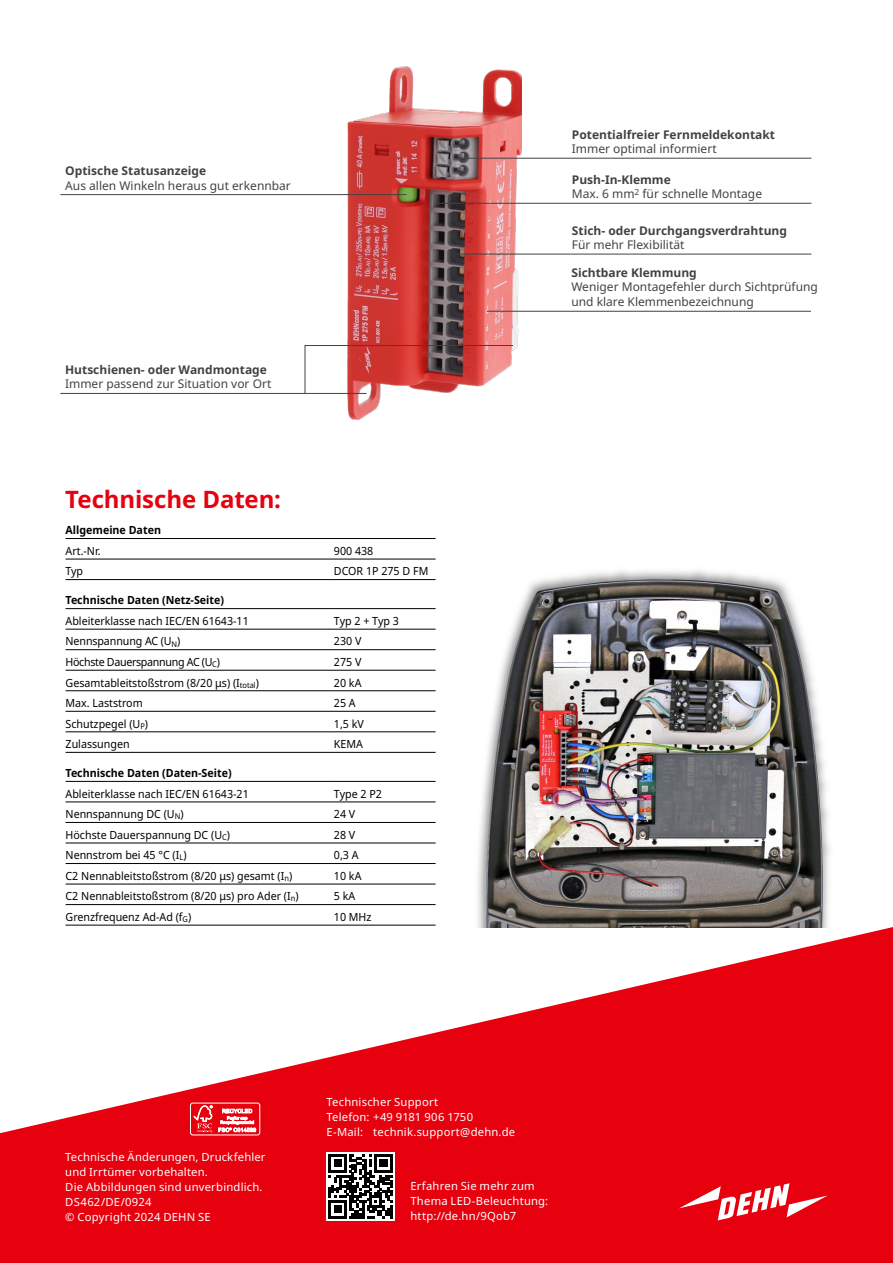
<style>
.page{position:relative;width:893px;height:1263px;background:#fff}
.page>*{position:absolute;margin:0;border:0;box-sizing:border-box;transform-origin:0 0}
.t1{font:700 24px "Noto Sans";letter-spacing:-.005em;color:#e7000e}
.t2{font:12px/14.4px "Noto Sans";color:#414341}
.t3{font:700 12px "Noto Sans";color:#414341}
.t4{font:11.25px "Noto Sans";color:#000;scale:.95 1}
.t5{font:11.25px/15px "Noto Sans";letter-spacing:.015em;color:#fff}
.t6{font:700 11.25px "Noto Sans";color:#000;scale:.95 1}
.t7{font:11.25px "Noto Sans";letter-spacing:-.03em;color:#000;scale:.95 1}
.s1{font-weight:700}
</style>
<div class="page">
<img style="left:348px;top:66px;width:174px;height:354px">
<hr style="left:66px;top:538px;width:268px;height:1px;background:#000">
<hr style="left:334px;top:538px;width:102px;height:1px;background:#000">
<hr style="left:66px;top:559px;width:268px;height:1px;background:#000">
<hr style="left:334px;top:559px;width:102px;height:1px;background:#000">
<hr style="left:66px;top:579px;width:268px;height:1px;background:#000">
<hr style="left:334px;top:579px;width:102px;height:1px;background:#000">
<hr style="left:66px;top:608px;width:268px;height:1px;background:#000">
<hr style="left:334px;top:608px;width:102px;height:1px;background:#000">
<hr style="left:66px;top:629px;width:268px;height:1px;background:#000">
<hr style="left:334px;top:629px;width:102px;height:1px;background:#000">
<hr style="left:66px;top:649px;width:268px;height:1px;background:#000">
<hr style="left:334px;top:649px;width:102px;height:1px;background:#000">
<hr style="left:66px;top:670px;width:268px;height:1px;background:#000">
<hr style="left:334px;top:670px;width:102px;height:1px;background:#000">
<hr style="left:66px;top:690px;width:268px;height:1px;background:#000">
<hr style="left:334px;top:690px;width:102px;height:1px;background:#000">
<hr style="left:66px;top:711px;width:268px;height:1px;background:#000">
<hr style="left:334px;top:711px;width:102px;height:1px;background:#000">
<hr style="left:66px;top:731px;width:268px;height:1px;background:#000">
<hr style="left:334px;top:731px;width:102px;height:1px;background:#000">
<hr style="left:66px;top:752px;width:268px;height:1px;background:#000">
<hr style="left:334px;top:752px;width:102px;height:1px;background:#000">
<hr style="left:66px;top:781px;width:268px;height:1px;background:#000">
<hr style="left:334px;top:781px;width:102px;height:1px;background:#000">
<hr style="left:66px;top:802px;width:268px;height:1px;background:#000">
<hr style="left:334px;top:802px;width:102px;height:1px;background:#000">
<hr style="left:66px;top:822px;width:268px;height:1px;background:#000">
<hr style="left:334px;top:822px;width:102px;height:1px;background:#000">
<hr style="left:66px;top:843px;width:268px;height:1px;background:#000">
<hr style="left:334px;top:843px;width:102px;height:1px;background:#000">
<hr style="left:66px;top:863px;width:268px;height:1px;background:#000">
<hr style="left:334px;top:863px;width:102px;height:1px;background:#000">
<hr style="left:66px;top:884px;width:268px;height:1px;background:#000">
<hr style="left:334px;top:884px;width:102px;height:1px;background:#000">
<hr style="left:66px;top:904px;width:268px;height:1px;background:#000">
<hr style="left:334px;top:904px;width:102px;height:1px;background:#000">
<hr style="left:66px;top:925px;width:268px;height:1px;background:#000">
<hr style="left:334px;top:925px;width:102px;height:1px;background:#000">
<svg style="left:0;top:927px;width:893px;height:336px;fill:#e7000e"></svg>
<svg style="left:326px;top:1152px;width:69px;height:68px"></svg>
<svg style="left:329px;top:1154px;width:63px;height:64px"></svg>
<svg style="left:679px;top:1183px;width:149px;height:37px"></svg>
<div style="left:190px;top:1103px;width:70px;height:32px;border:1px solid #fff;border-radius:2px"></div>
<svg style="left:194px;top:1105px;width:18px;height:27px"></svg>
<svg style="left:218px;top:1109px;width:38px;height:23px"></svg>
<hr style="left:464px;top:158px;width:347px;height:1px;background:#414341">
<hr style="left:60px;top:194px;width:346px;height:1px;background:#414341">
<hr style="left:438px;top:203px;width:373px;height:1px;background:#414341">
<hr style="left:457px;top:254px;width:354px;height:1px;background:#414341">
<hr style="left:487px;top:311px;width:324px;height:1px;background:#414341">
<hr style="left:60px;top:393px;width:307px;height:1px;background:#414341">
<svg style="left:304px;top:345px;width:210px;height:49px"></svg>
<img style="left:478px;top:570px;width:352px;height:357px">
<p class="t3" style="left:572px;top:126px;width:205px">Potentialfreier Fernmeldekontakt</p>
<p class="t2" style="left:572px;top:142px;width:146px">Immer optimal informiert</p>
<p class="t3" style="left:65px;top:162px;width:142px">Optische Statusanzeige</p>
<p class="t2" style="left:65px;top:178px;width:227px">Aus allen Winkeln heraus gut erkennbar</p>
<p class="t2" style="left:572px;top:173px;width:192px"><span class="s1">Push-In-Klemme<br></span>Max. 6 mm<sup>2</sup> für schnelle Montage</p>
<p class="t3" style="left:572px;top:222px;width:217px">Stich- oder Durchgangsverdrahtung</p>
<p class="t2" style="left:572px;top:238px;width:114px">Für mehr Flexibilität</p>
<p class="t3" style="left:65px;top:361px;width:203px">Hutschienen- oder Wandmontage</p>
<p class="t2" style="left:65px;top:377px;width:208px">Immer passend zur Situation vor Ort</p>
<h1 class="t1" style="left:65px;top:482px;width:217px">Technische Daten:</h1>
<p class="t6" style="left:66px;top:522px;width:102px">Allgemeine Daten</p>
<p class="t4" style="left:66px;top:543px;width:38px">Art.-Nr.</p>
<p class="t4" style="left:334px;top:543px;width:43px">900 438</p>
<p class="t4" style="left:66px;top:563px;width:20px">Typ</p>
<p class="t4" style="left:334px;top:563px;width:101px">DCOR 1P 275 D FM</p>
<p class="t6" style="left:66px;top:592px;width:168px">Technische Daten (Netz-Seite)</p>
<p class="t4" style="left:66px;top:613px;width:194px">Ableiterklasse nach IEC/EN 61643-11</p>
<p class="t4" style="left:334px;top:613px;width:70px">Typ 2 + Typ 3</p>
<p class="t4" style="left:66px;top:633px;width:122px">Nennspannung AC (U<sub>N</sub>)</p>
<p class="t4" style="left:334px;top:633px;width:30px">230 V</p>
<p class="t7" style="left:66px;top:654px;width:164px">Höchste Dauerspannung AC (U<sub>C</sub>)</p>
<p class="t4" style="left:334px;top:654px;width:30px">275 V</p>
<p class="t4" style="left:66px;top:674px;width:205px">Gesamtableitstoßstrom (8/20 μs) (I<sub>total</sub>)</p>
<p class="t4" style="left:334px;top:674px;width:30px">20 kA</p>
<p class="t4" style="left:66px;top:695px;width:83px">Max. Laststrom</p>
<p class="t4" style="left:334px;top:695px;width:24px">25 A</p>
<p class="t4" style="left:66px;top:715px;width:88px">Schutzpegel (U<sub>P</sub>)</p>
<p class="t4" style="left:334px;top:715px;width:33px">1,5 kV</p>
<p class="t4" style="left:66px;top:736px;width:69px">Zulassungen</p>
<p class="t4" style="left:334px;top:736px;width:32px">KEMA</p>
<p class="t6" style="left:66px;top:765px;width:176px">Technische Daten (Daten-Seite)</p>
<p class="t4" style="left:66px;top:786px;width:194px">Ableiterklasse nach IEC/EN 61643-21</p>
<p class="t4" style="left:334px;top:786px;width:52px">Type 2 P2</p>
<p class="t4" style="left:66px;top:806px;width:126px">Nennspannung DC (U<sub>N</sub>)</p>
<p class="t4" style="left:334px;top:806px;width:24px">24 V</p>
<p class="t4" style="left:66px;top:827px;width:175px">Höchste Dauerspannung DC (U<sub>C</sub>)</p>
<p class="t4" style="left:334px;top:827px;width:24px">28 V</p>
<p class="t4" style="left:66px;top:847px;width:129px">Nennstrom bei 45 °C (I<sub>L</sub>)</p>
<p class="t4" style="left:334px;top:847px;width:27px">0,3 A</p>
<p class="t4" style="left:66px;top:868px;width:240px">C2 Nennableitstoßstrom (8/20 μs) gesamt (I<sub>n</sub>)</p>
<p class="t4" style="left:334px;top:868px;width:30px">10 kA</p>
<p class="t4" style="left:66px;top:888px;width:247px">C2 Nennableitstoßstrom (8/20 μs) pro Ader (I<sub>n</sub>)</p>
<p class="t4" style="left:334px;top:888px;width:24px">5 kA</p>
<p class="t4" style="left:66px;top:909px;width:134px">Grenzfrequenz Ad-Ad (f<sub>G</sub>)</p>
<p class="t4" style="left:334px;top:909px;width:41px">10 MHz</p>
<p class="t3" style="left:571px;top:264px;width:127px">Sichtbare Klemmung</p>
<p class="t2" style="left:571px;top:280px;width:248px">Weniger Montagefehler durch Sichtprüfung und klare Klemmenbezeichnung</p>
<p class="t5" style="left:65px;top:1150px;width:202px">Technische Änderungen, Druckfehler und Irrtümer vorbehalten.<br>Die Abbildungen sind unverbindlich.<br>DS462/DE/0924<br>© Copyright 2024 DEHN SE</p>
<p class="t5" style="left:326px;top:1095px;width:190px">Technischer Support<br>Telefon: +49 9181 906 1750<br>E-Mail: technik.support@dehn.de</p>
<p class="t5" style="left:410px;top:1179px;width:139px">Erfahren Sie mehr zum<br>Thema LED-Beleuchtung: http://de.hn/9Qob7</p>
</div>
